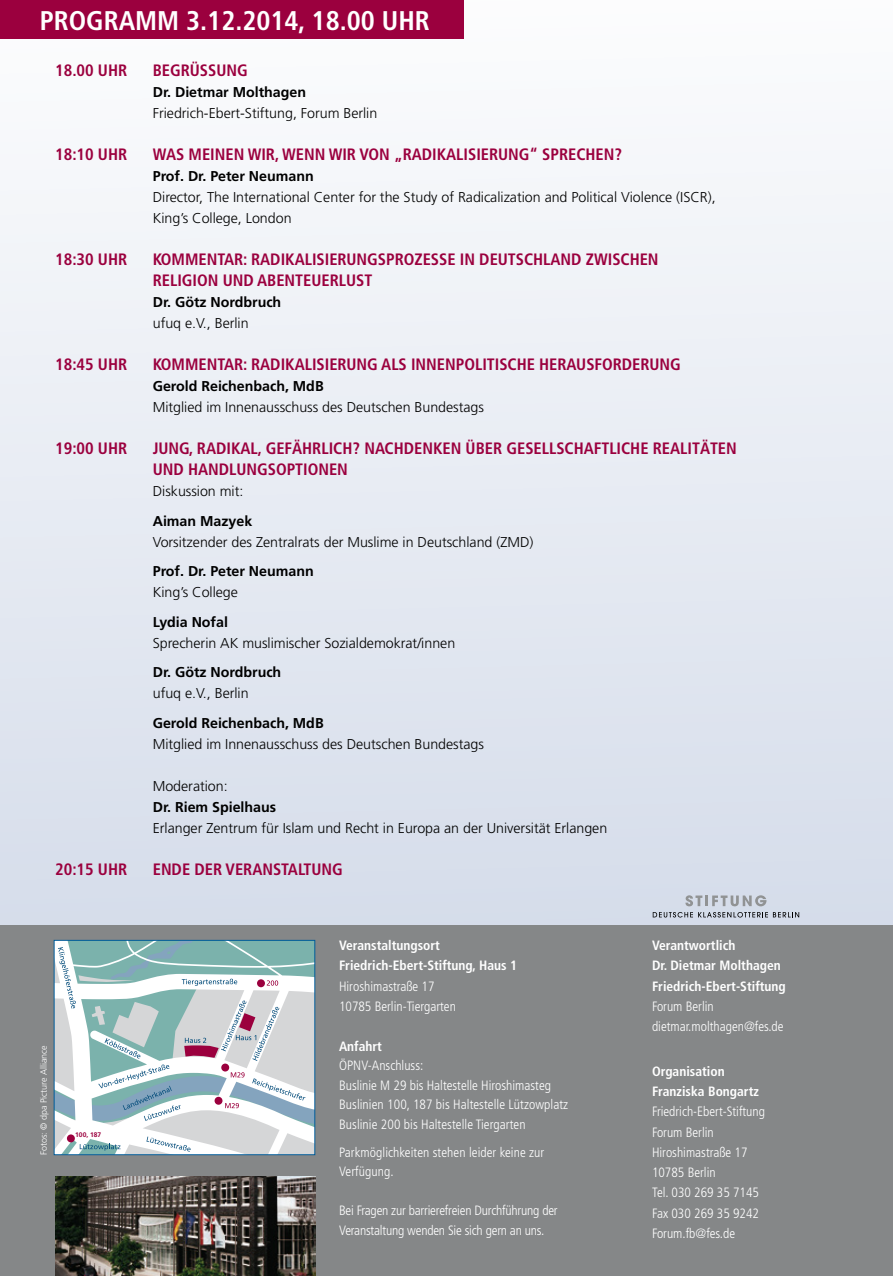
<style>
.page{position:relative;width:893px;height:1276px;background:#fff}
.page>*{position:absolute;margin:0;border:0;box-sizing:border-box;transform-origin:0 0}
.t1{font:700 condensed 27px "Frutiger";color:#fff}
.t2{font:700 condensed 16.5px/21px "Frutiger";color:#9b003e}
.t3{font:300 14.25px/21px "Frutiger";color:#000}
.t4{font:700 14.25px "Frutiger";color:#000}
.t5{font:700 14.25px "Frutiger CE";color:#000}
.t6{font:300 condensed 13.5px/20.2px "Frutiger";color:#fff}
.t7{font:700 condensed 13.5px/20.2px "Frutiger";color:#fff}
.t8{font:300 9px "Frutiger";color:#fff}
.t9{font:700 6.75px "Frutiger";color:#9b003e}
</style>
<div class="page">
<div style="left:0;top:0;width:893px;height:927px;background:linear-gradient(to bottom,#fcfbfd,#d5ddea)"></div>
<div style="left:0;top:0;width:463px;height:38px;background:#9b003e"></div>
<svg style="left:685px;top:895px;width:81px;height:11px"></svg>
<svg style="left:653px;top:912px;width:146px;height:5px"></svg>
<div style="left:0;top:925px;width:893px;height:351px;background:#858788"></div>
<img style="left:55px;top:1176px;width:260px;height:100px">
<svg style="left:54px;top:940px;width:261px;height:214px;background:#bfcfd2"></svg>
<h1 class="t1" style="left:40px;top:4px;width:392px">PROGRAMM 3.12.2014, 18.00 UHR</h1>
<p class="t2" style="left:55px;top:60px;width:73px">18.00 UHR</p>
<p class="t2" style="left:153px;top:60px;width:97px">BEGRÜSSUNG</p>
<p class="t4" style="left:153px;top:84px;width:155px">Dr. Dietmar Molthagen</p>
<p class="t3" style="left:153px;top:102px;width:226px">Friedrich-Ebert-Stiftung, Forum Berlin</p>
<p class="t2" style="left:55px;top:144px;width:73px">18:10 UHR</p>
<p class="t2" style="left:153px;top:144px;width:471px">WAS MEINEN WIR, WENN WIR VON „RADIKALISIERUNG“ SPRECHEN?</p>
<p class="t4" style="left:153px;top:168px;width:162px">Prof. Dr. Peter Neumann</p>
<p class="t3" style="left:153px;top:186px;width:564px">Director, The International Center for the Study of Radicalization and Political Violence (ISCR),<br>King’s College, London</p>
<p class="t2" style="left:55px;top:249px;width:73px">18:30 UHR</p>
<p class="t2" style="left:153px;top:249px;width:507px">KOMMENTAR: RADIKALISIERUNGSPROZESSE IN DEUTSCHLAND ZWISCHEN<br>RELIGION UND ABENTEUERLUST</p>
<p class="t4" style="left:153px;top:294px;width:130px">Dr. Götz Nordbruch</p>
<p class="t3" style="left:153px;top:312px;width:97px">ufuq e.V., Berlin</p>
<p class="t2" style="left:55px;top:354px;width:73px">18:45 UHR</p>
<p class="t2" style="left:153px;top:354px;width:530px">KOMMENTAR: RADIKALISIERUNG ALS INNENPOLITISCHE HERAUSFORDERUNG</p>
<p class="t5" style="left:153px;top:377px;width:172px">Gerold Reichenbach, MdB</p>
<p class="t3" style="left:153px;top:396px;width:333px">Mitglied im Innenausschuss des Deutschen Bundestags</p>
<p class="t2" style="left:55px;top:438px;width:73px">19:00 UHR</p>
<p class="t2" style="left:153px;top:438px;width:586px">JUNG, RADIKAL, GEFÄHRLICH? NACHDENKEN ÜBER GESELLSCHAFTLICHE REALITÄTEN<br>UND HANDLUNGSOPTIONEN</p>
<p class="t3" style="left:153px;top:480px;width:92px">Diskussion mit:</p>
<p class="t4" style="left:153px;top:512px;width:101px">Aiman Mazyek</p>
<p class="t3" style="left:153px;top:531px;width:382px">Vorsitzender des Zentralrats der Muslime in Deutschland (ZMD)</p>
<p class="t4" style="left:153px;top:563px;width:162px">Prof. Dr. Peter Neumann</p>
<p class="t3" style="left:153px;top:581px;width:87px">King’s College</p>
<p class="t4" style="left:153px;top:613px;width:77px">Lydia Nofal</p>
<p class="t3" style="left:153px;top:632px;width:304px">Sprecherin AK muslimischer Sozialdemokrat/innen</p>
<p class="t4" style="left:153px;top:664px;width:130px">Dr. Götz Nordbruch</p>
<p class="t3" style="left:153px;top:682px;width:97px">ufuq e.V., Berlin</p>
<p class="t4" style="left:153px;top:714px;width:172px">Gerold Reichenbach, MdB</p>
<p class="t3" style="left:153px;top:733px;width:333px">Mitglied im Innenausschuss des Deutschen Bundestags</p>
<p class="t3" style="left:153px;top:775px;width:76px">Moderation:</p>
<p class="t4" style="left:153px;top:798px;width:125px">Dr. Riem Spielhaus</p>
<p class="t3" style="left:153px;top:817px;width:456px">Erlanger Zentrum für Islam und Recht in Europa an der Universität Erlangen</p>
<p class="t2" style="left:55px;top:858px;width:73px">20:15 UHR</p>
<p class="t2" style="left:153px;top:858px;width:192px">ENDE DER VERANSTALTUNG</p>
<p class="t8" style="left:39px;top:1155px;width:112px;rotate:-90deg">Fotos: © dpa Picture Alliance</p>
<p class="t9" style="left:75px;top:1130px;width:28px">100, 187</p>
<p class="t7" style="left:339px;top:935px;width:180px">Veranstaltungsort<br>Friedrich-Ebert-Stiftung, Haus 1</p>
<p class="t6" style="left:339px;top:976px;width:118px">Hiroshimastraße 17<br>10785 Berlin-Tiergarten</p>
<p class="t7" style="left:339px;top:1036px;width:45px">Anfahrt</p>
<p class="t6" style="left:339px;top:1056px;width:231px;line-height:19.5px">ÖPNV-Anschluss:<br>Buslinie M 29 bis Haltestelle Hiroshimasteg Buslinien 100, 187 bis Haltestelle Lützowplatz Buslinie 200 bis Haltestelle Tiergarten</p>
<p class="t6" style="left:339px;top:1142px;width:207px;line-height:19.5px">Parkmöglichkeiten stehen leider keine zur<br>Verfügung.</p>
<p class="t6" style="left:339px;top:1201px;width:220px;line-height:19.5px">Bei Fragen zur barrierefreien Durchführung der<br>Veranstaltung wenden Sie sich gern an uns.</p>
<p class="t7" style="left:652px;top:935px;width:135px">Verantwortlich<br>Dr. Dietmar Molthagen<br>Friedrich-Ebert-Stiftung</p>
<p class="t6" style="left:652px;top:996px;width:133px">Forum Berlin dietmar.molthagen@fes.de</p>
<p class="t7" style="left:652px;top:1061px;width:108px">Organisation<br>Franziska Bongartz</p>
<p class="t6" style="left:652px;top:1101px;width:115px">Friedrich-Ebert-Stiftung<br>Forum Berlin<br>Hiroshimastraße 17<br>10785 Berlin<br>Tel. 030 269 35 7145<br>Fax 030 269 35 9242<br>Forum.fb@fes.de</p>
</div>
